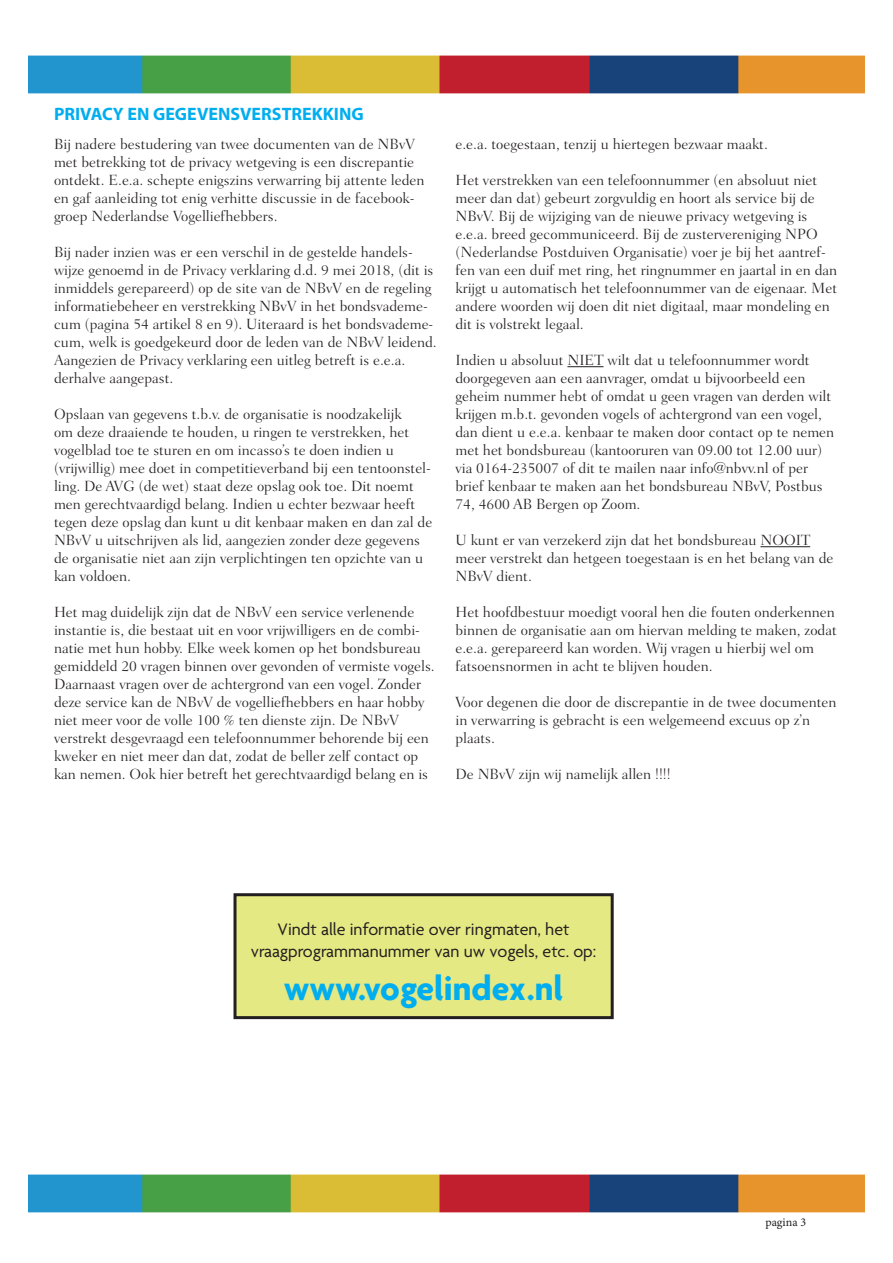
<style>
.page{position:relative;width:893px;height:1263px;background:#fff}
.page>*{position:absolute;margin:0;border:0;box-sizing:border-box;transform-origin:0 0}
.t1{font:700 36px "Agenda";color:#00aeef}
.t2{font:18px/21.6px "Agenda";color:#231f20;text-align:center}
.t3{font:700 18px "Myriad Pro";color:#00aeef}
.t4{font:300 15px/18px "Fairfield LT Std";color:#231f20}
.t5{font:12px "Minion Pro";color:#231f20}
</style>
<div class="page">
<img style="left:28px;top:55px;width:837px;height:39px">
<img style="left:28px;top:1174px;width:837px;height:39px">
<hr style="left:567px;top:366px;width:36px;height:1px;background:#231f20">
<hr style="left:760px;top:546px;width:50px;height:1px;background:#231f20">
<div style="left:235px;top:895px;width:377px;height:122px;background:#e5e983"></div>
<div style="left:233px;top:893px;width:381px;height:126px;border:3px solid #231f20"></div>
<p class="t3" style="left:54px;top:102px;width:311px">PRIVACY EN GEGEVENSVERSTREKKING</p>
<p class="t4" style="left:54px;top:135px;width:372px">Bij nadere bestudering van twee documenten van de NBvV met betrekking tot de privacy wetgeving is een discrepantie ontdekt. E.e.a. schepte enigszins verwarring bij attente leden en gaf aanleiding tot enig verhitte discussie in de facebook&shy;groep Nederlandse Vogelliefhebbers.</p>
<p class="t4" style="left:54px;top:243px;width:384px">Bij nader inzien was er een verschil in de gestelde handels&shy;wijze genoemd in de Privacy verklaring d.d. 9 mei 2018, (dit is inmiddels gerepareerd) op de site van de NBvV en de regeling informatiebeheer en verstrekking NBvV in het bondsvademe&shy;cum (pagina 54 artikel 8 en 9). Uiteraard is het bondsvademe&shy;cum, welk is goedgekeurd door de leden van de NBvV leidend.<br>Aangezien de Privacy verklaring een uitleg betreft is e.e.a. derhalve aangepast.</p>
<p class="t4" style="left:54px;top:405px;width:380px">Opslaan van gegevens t.b.v. de organisatie is noodzakelijk<br>om deze draaiende te houden, u ringen te verstrekken, het vogelblad toe te sturen en om incasso’s te doen indien u (vrijwillig) mee doet in competitieverband bij een tentoonstel&shy;ling. De AVG (de wet) staat deze opslag ook toe. Dit noemt men gerechtvaardigd belang. Indien u echter bezwaar heeft tegen deze opslag dan kunt u dit kenbaar maken en dan zal de NBvV u uitschrijven als lid, aangezien zonder deze gegevens de organisatie niet aan zijn verplichtingen ten opzichte van u kan voldoen.</p>
<p class="t4" style="left:54px;top:603px;width:382px">Het mag duidelijk zijn dat de NBvV een service verlenende instantie is, die bestaat uit en voor vrijwilligers en de combi&shy;natie met hun hobby. Elke week komen op het bondsbureau gemiddeld 20 vragen binnen over gevonden of vermiste vogels.<br>Daarnaast vragen over de achtergrond van een vogel. Zonder deze service kan de NBvV de vogelliefhebbers en haar hobby niet meer voor de volle 100 % ten dienste zijn. De NBvV verstrekt desgevraagd een telefoonnummer behorende bij een kweker en niet meer dan dat, zodat de beller zelf contact op kan nemen. Ook hier betreft het gerechtvaardigd belang en is</p>
<p class="t4" style="left:455px;top:135px;width:314px">e.e.a. toegestaan, tenzij u hiertegen bezwaar maakt.</p>
<p class="t4" style="left:455px;top:171px;width:383px">Het verstrekken van een telefoonnummer (en absoluut niet meer dan dat) gebeurt zorgvuldig en hoort als service bij de NBvV. Bij de wijziging van de nieuwe privacy wetgeving is e.e.a. breed gecommuniceerd. Bij de zustervereniging NPO (Nederlandse Postduiven Organisatie) voer je bij het aantref&shy;fen van een duif met ring, het ringnummer en jaartal in en dan krijgt u automatisch het telefoonnummer van de eigenaar. Met andere woorden wij doen dit niet digitaal, maar mondeling en dit is volstrekt legaal.</p>
<p class="t4" style="left:455px;top:351px;width:380px">Indien u absoluut NIET wilt dat u telefoonnummer wordt doorgegeven aan een aanvrager, omdat u bijvoorbeeld een geheim nummer hebt of omdat u geen vragen van derden wilt krijgen m.b.t. gevonden vogels of achtergrond van een vogel, dan dient u e.e.a. kenbaar te maken door contact op te nemen met het bondsbureau (kantooruren van 09.00 tot 12.00 uur) via 0164-235007 of dit te mailen naar info@nbvv.nl of per brief kenbaar te maken aan het bondsbureau NBvV, Postbus 74, 4600 AB Bergen op Zoom.</p>
<p class="t4" style="left:455px;top:531px;width:379px">U kunt er van verzekerd zijn dat het bondsbureau NOOIT meer verstrekt dan hetgeen toegestaan is en het belang van de<br>NBvV dient.</p>
<p class="t4" style="left:455px;top:603px;width:383px">Het hoofdbestuur moedigt vooral hen die fouten onderkennen binnen de organisatie aan om hiervan melding te maken, zodat e.e.a. gerepareerd kan worden. Wij vragen u hierbij wel om fatsoensnormen in acht te blijven houden.</p>
<p class="t4" style="left:455px;top:693px;width:383px">Voor degenen die door de discrepantie in de twee documenten in verwarring is gebracht is een welgemeend excuus op z’n plaats.</p>
<p class="t4" style="left:455px;top:765px;width:217px">De NBvV zijn wij namelijk allen !!!!</p>
<p class="t2" style="left:251px;top:919px;width:347px">Vindt alle informatie over ringmaten, het vraagprogrammanummer van uw vogels, etc. op:</p>
<h1 class="t1" style="left:284px;top:969px;width:281px">www.vogelindex.nl</h1>
<p class="t5" style="left:765px;top:1214px;width:42px">pagina 3</p>
</div>
